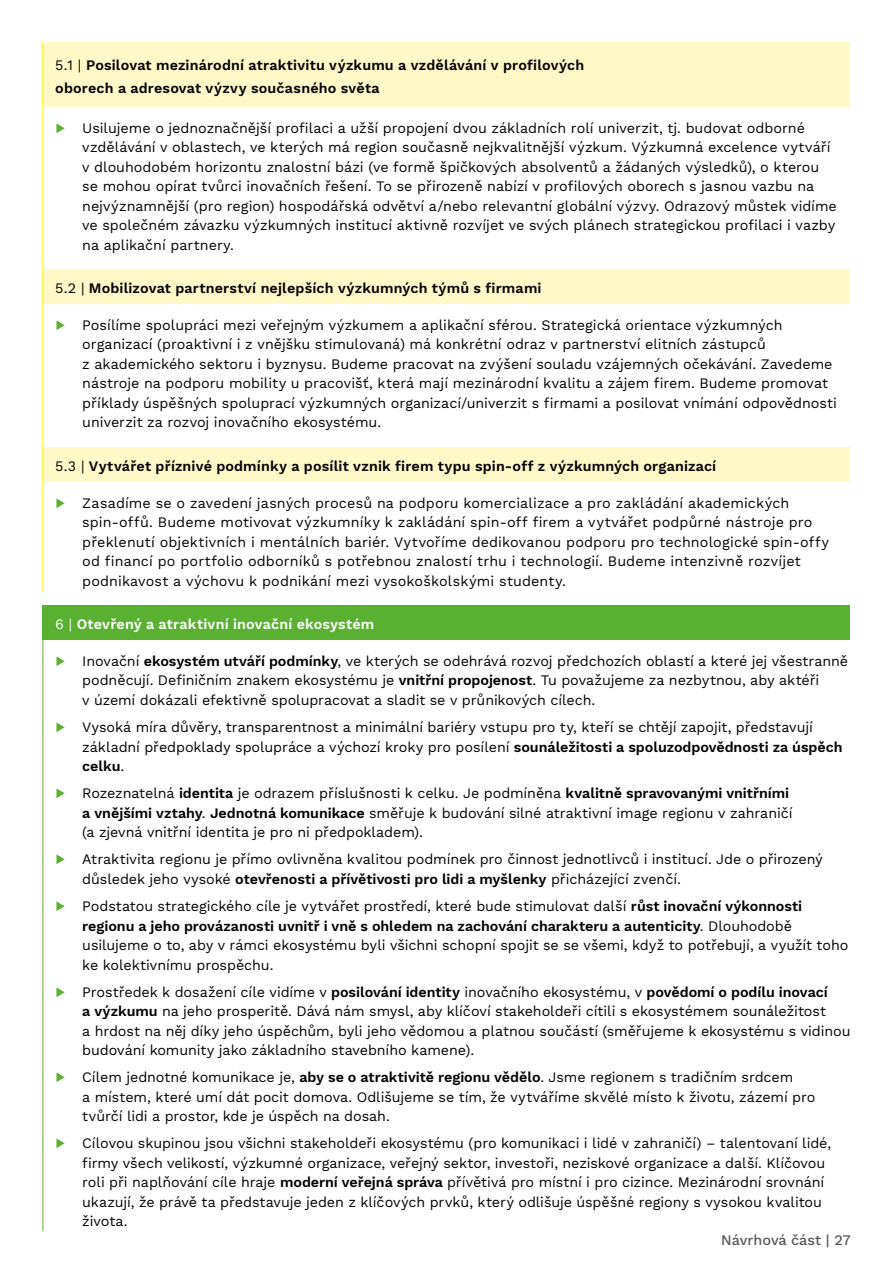
<style>
.page{position:relative;width:893px;height:1263px;background:#fff}
.page>*{position:absolute;margin:0;border:0;box-sizing:border-box;transform-origin:0 0}
.t1{font:500 14.4px "Work Sans";color:#575756}
.t2{font:14.25px/19.5px "Work Sans";color:#000}
.t3{font:600 14.25px/23.2px "Work Sans";letter-spacing:.01em;color:#000}
.t4{font:600 14.25px "Work Sans";letter-spacing:.015em;color:#fff}
.s1{font-weight:400}
.s2{font-weight:200;color:#5ab031}
.s3{font-weight:600}
</style>
<div class="page">
<div style="left:43px;top:43px;width:807px;height:64px;background:#fff9c7"></div>
<div style="left:43px;top:269px;width:807px;height:35px;background:#fff9c7"></div>
<div style="left:43px;top:447px;width:807px;height:35px;background:#fff9c7"></div>
<div style="left:43px;top:605px;width:807px;height:35px;background:#5ab031"></div>
<hr style="left:43px;top:43px;width:1px;height:548px;background:#ffed00">
<hr style="left:43px;top:605px;width:1px;height:626px;background:#5ab031">
<p class="t3" style="left:55px;top:54px;width:530px"><span class="s1">5.1 |</span> Posilovat mezinárodní atraktivitu výzkumu a vzdělávání v profilových oborech a adresovat výzvy současného světa</p>
<p class="t2" style="left:82px;top:119px;width:756px;text-indent:-27px"><span class="s2">▶</span> Usilujeme o jednoznačnější profilaci a užší propojení dvou základních rolí univerzit, tj. budovat odborné vzdělávání v oblastech, ve kterých má region současně nejkvalitnější výzkum. Výzkumná excelence vytváří v dlouhodobém horizontu znalostní bázi (ve formě špičkových absolventů a žádaných výsledků), o kterou se mohou opírat tvůrci inovačních řešení. To se přirozeně nabízí v profilových oborech s jasnou vazbu na nejvýznamnější (pro region) hospodářská odvětví a/nebo relevantní globální výzvy. Odrazový můstek vidíme ve společném závazku výzkumných institucí aktivně rozvíjet ve svých plánech strategickou profilaci i vazby na aplikační partnery.</p>
<p class="t3" style="left:55px;top:277px;width:488px"><span class="s1">5.2 |</span> Mobilizovat partnerství nejlepších výzkumných týmů s firmami</p>
<p class="t2" style="left:82px;top:316px;width:756px;text-indent:-27px"><span class="s2">▶</span> Posílíme spolupráci mezi veřejným výzkumem a aplikační sférou. Strategická orientace výzkumných organizací (proaktivní i z vnějšku stimulovaná) má konkrétní odraz v partnerství elitních zástupců<br>z akademického sektoru i byznysu. Budeme pracovat na zvýšení souladu vzájemných očekávání. Zavedeme nástroje na podporu mobility u pracovišť, která mají mezinárodní kvalitu a zájem firem. Budeme promovat příklady úspěšných spoluprací výzkumných organizací/univerzit s firmami a posilovat vnímání odpovědnosti univerzit za rozvoj inovačního ekosystému.</p>
<p class="t3" style="left:55px;top:455px;width:663px"><span class="s1">5.3 |</span> Vytvářet příznivé podmínky a posílit vznik firem typu spin-off z výzkumných organizací</p>
<p class="t2" style="left:82px;top:494px;width:748px;text-indent:-27px"><span class="s2">▶</span> Zasadíme se o zavedení jasných procesů na podporu komercializace a pro zakládání akademických spin-offů. Budeme motivovat výzkumníky k zakládání spin-off firem a vytvářet podpůrné nástroje pro překlenutí objektivních i mentálních bariér. Vytvoříme dedikovanou podporu pro technologické spin-offy od financí po portfolio odborníků s potřebnou znalostí trhu i technologií. Budeme intenzivně rozvíjet podnikavost a výchovu k podnikání mezi vysokoškolskými studenty.</p>
<p class="t4" style="left:55px;top:616px;width:321px"><span class="s1">6 |</span> Otevřený a atraktivní inovační ekosystém</p>
<p class="t2" style="left:82px;top:652px;width:767px;text-indent:-27px"><span class="s2">▶</span> Inovační <span class="s3">ekosystém utváří podmínky</span>, ve kterých se odehrává rozvoj předchozích oblastí a které jej všestranně podněcují. Definičním znakem ekosystému je <span class="s3">vnitřní propojenost</span>. Tu považujeme za nezbytnou, aby aktéři<br>v území dokázali efektivně spolupracovat a sladit se v průnikových cílech.</p>
<p class="t2" style="left:82px;top:718px;width:762px;text-indent:-27px"><span class="s2">▶</span> Vysoká míra důvěry, transparentnost a minimální bariéry vstupu pro ty, kteří se chtějí zapojit, představují základní předpoklady spolupráce a výchozí kroky pro posílení <span class="s3">sounáležitosti a spoluzodpovědnosti za úspěch celku</span>.</p>
<p class="t2" style="left:82px;top:784px;width:712px;text-indent:-27px"><span class="s2">▶</span> Rozeznatelná <span class="s3">identita</span> je odrazem příslušnosti k celku. Je podmíněna <span class="s3">kvalitně spravovanými vnitřními a vnějšími vztahy</span>. <span class="s3">Jednotná komunikace</span> směřuje k budování silné atraktivní image regionu v zahraničí (a zjevná vnitřní identita je pro ni předpokladem).</p>
<p class="t2" style="left:82px;top:850px;width:742px;text-indent:-27px"><span class="s2">▶</span> Atraktivita regionu je přímo ovlivněna kvalitou podmínek pro činnost jednotlivců i institucí. Jde o přirozený důsledek jeho vysoké <span class="s3">otevřenosti a přívětivosti pro lidi a myšlenky</span> přicházející zvenčí.</p>
<p class="t2" style="left:82px;top:897px;width:768px;text-indent:-27px"><span class="s2">▶</span> Podstatou strategického cíle je vytvářet prostředí, které bude stimulovat další <span class="s3">růst inovační výkonnosti regionu a jeho provázanosti uvnitř i vně s ohledem na zachování charakteru a autenticity</span>. Dlouhodobě usilujeme o to, aby v rámci ekosystému byli všichni schopní spojit se se všemi, když to potřebují, a využít toho ke kolektivnímu prospěchu.</p>
<p class="t2" style="left:82px;top:983px;width:770px;text-indent:-27px"><span class="s2">▶</span> Prostředek k dosažení cíle vidíme v <span class="s3">posilování identity</span> inovačního ekosystému, v <span class="s3">povědomí o podílu inovací<br>a výzkumu</span> na jeho prosperitě. Dává nám smysl, aby klíčoví stakeholdeři cítili s ekosystémem sounáležitost<br>a hrdost na něj díky jeho úspěchům, byli jeho vědomou a platnou součástí (směřujeme k ekosystému s vidinou budování komunity jako základního stavebního kamene).</p>
<p class="t2" style="left:82px;top:1068px;width:735px;text-indent:-27px"><span class="s2">▶</span> Cílem jednotné komunikace je, <span class="s3">aby se o atraktivitě regionu vědělo</span>. Jsme regionem s tradičním srdcem<br>a místem, které umí dát pocit domova. Odlišujeme se tím, že vytváříme skvělé místo k životu, zázemí pro tvůrčí lidi a prostor, kde je úspěch na dosah.</p>
<p class="t2" style="left:82px;top:1134px;width:750px;text-indent:-27px"><span class="s2">▶</span> Cílovou skupinou jsou všichni stakeholdeři ekosystému (pro komunikaci i lidé v zahraničí) – talentovaní lidé, firmy všech velikostí, výzkumné organizace, veřejný sektor, investoři, neziskové organizace a další. Klíčovou roli při naplňování cíle hraje <span class="s3">moderní veřejná správa</span> přívětivá pro místní i pro cizince. Mezinárodní srovnání ukazují, že právě ta představuje jeden z klíčových prvků, který odlišuje úspěšné regiony s vysokou kvalitou života.</p>
<p class="t1" style="left:721px;top:1231px;width:131px">Návrhová část | 27</p>
</div>
